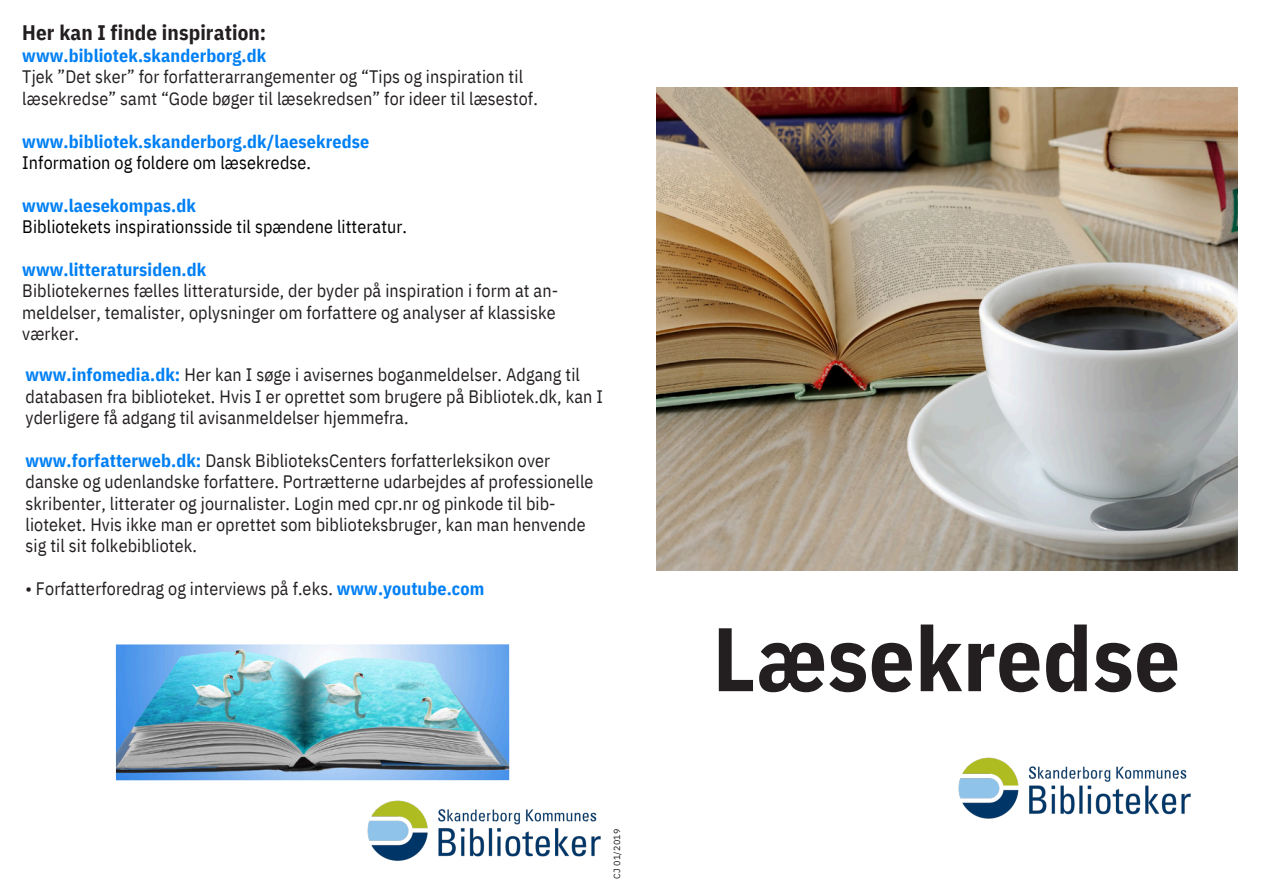
<style>
.page{position:relative;width:1263px;height:894px;background:#fff}
.page>*{position:absolute;margin:0;border:0;box-sizing:border-box;transform-origin:0 0}
.t1{font:700 90px "IBM Plex Sans Cond";letter-spacing:.005em;color:#231f20}
.t2{font:700 21px "IBM Plex Sans Cond";letter-spacing:.005em;color:#231f20}
.t3{font:18px/21.3px "IBM Plex Sans Cond";letter-spacing:.005em;color:#231f20}
.t4{font:700 18px/21.3px "IBM Plex Sans Cond";letter-spacing:.01em;color:#0080f4}
.t5{font:18px/21.3px "IBM Plex Sans Cond";letter-spacing:.005em;color:#000}
.t6{font:9px "IBM Plex Sans";letter-spacing:.03em;color:#231f20}
.s1{font-weight:700;color:#0080f4}
.s2{font-weight:400;color:#000}
</style>
<div class="page">
<img style="left:367px;top:800px;width:234px;height:61px">
<img style="left:958px;top:757px;width:233px;height:62px">
<img style="left:657px;top:87px;width:580px;height:483px">
<img style="left:116px;top:644px;width:393px;height:136px">
<h3 class="t2" style="left:22px;top:19px;width:245px">Her kan I finde inspiration:</h3>
<p class="t3" style="left:22px;top:45px;width:517px"><span class="s1">www.bibliotek.skanderborg.dk<br></span>Tjek ”Det sker” for forfatterarrangementer og “Tips og inspiration til læsekredse” samt “Gode bøger til læsekredsen” for ideer til læsestof.</p>
<p class="t4" style="left:22px;top:130px;width:348px">www.bibliotek.skanderborg.dk/laesekredse<br><span class="s2">Information og foldere om læsekredse.</span></p>
<p class="t5" style="left:22px;top:194px;width:386px"><span class="s1">www.laesekompas.dk<br></span>Bibliotekets inspirationsside til spændene litteratur.</p>
<h1 class="t3" style="left:22px;top:258px;width:537px"><span class="s1">www.litteratursiden.dk<br></span>Bibliotekernes fælles litteraturside, der byder på inspiration i form at an&shy;meldelser, temalister, oplysninger om forfattere og analyser af klassiske værker.</h1>
<h3 class="t3" style="left:26px;top:363px;width:579px"><span class="s1">www.infomedia.dk:</span> Her kan I søge i avisernes boganmeldelser. Adgang til databasen fra biblioteket. Hvis I er oprettet som brugere på Bibliotek.dk, kan I yderligere få adgang til avisanmeldelser hjemmefra.</h3>
<h3 class="t3" style="left:26px;top:449px;width:569px"><span class="s1">www.forfatterweb.dk:</span> Dansk BiblioteksCenters forfatterleksikon over danske og udenlandske forfattere. Portrætterne udarbejdes af professionelle skribenter, litterater og journalister. Login med cpr.nr og pinkode til bib&shy;lioteket. Hvis ikke man er oprettet som biblioteksbruger, kan man henvende sig til sit folkebibliotek.</h3>
<p class="t3" style="left:26px;top:577px;width:460px">• Forfatterforedrag og interviews på f.eks. <span class="s1">www.youtube.com</span></p>
<h3 class="t6" style="left:611px;top:879px;width:52px;rotate:-90deg">CJ 01/2019</h3>
<p class="t1" style="left:713px;top:598px;width:469px">Læsekredse</p>
</div>
